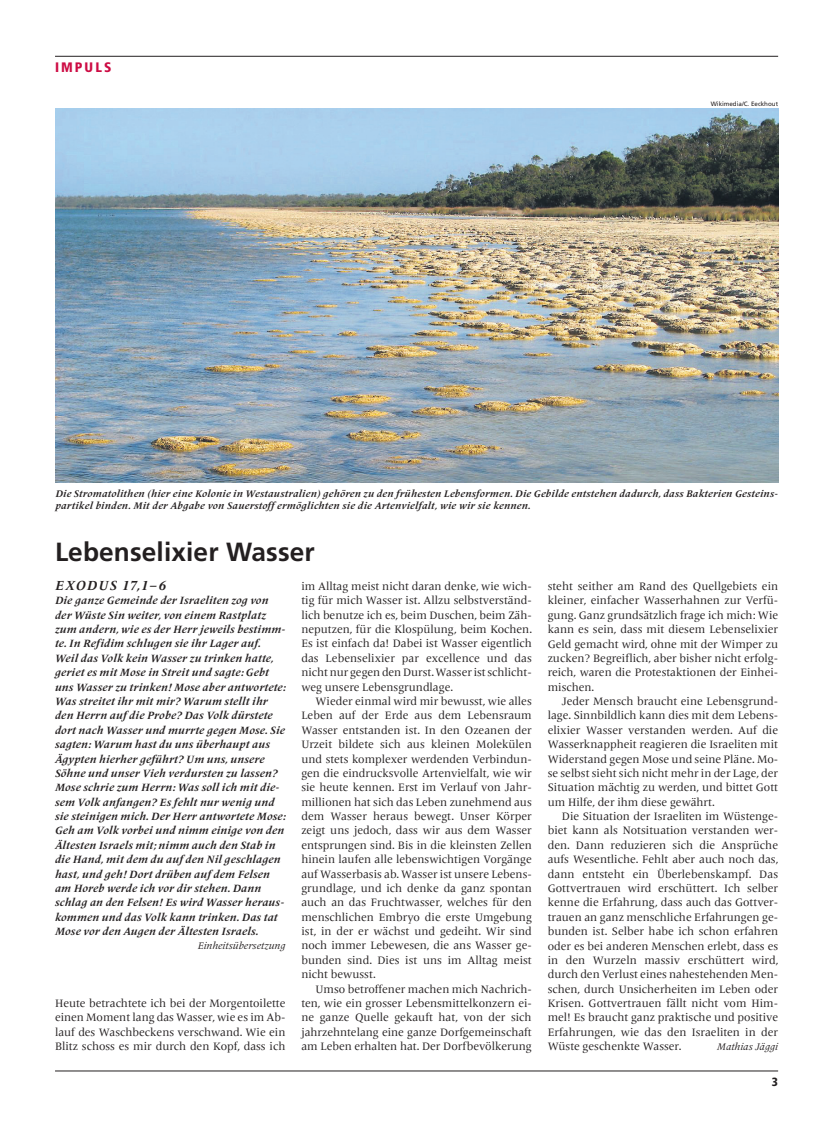
<style>
.page{position:relative;width:833px;height:1134px;background:#fff}
.page>*{position:absolute;margin:0;border:0;box-sizing:border-box;transform-origin:0 0}
.t1{font:700 26.25px "Frutiger";letter-spacing:.005em;color:#231f20}
.t2{font:italic 700 13.75px "Frutiger Serif LT Pro";letter-spacing:.1em;color:#231f20}
.t3{font:900 condensed 13.75px "Frutiger";letter-spacing:.15em;color:#cd0c44}
.t4{font:900 condensed 11.88px "Frutiger";color:#231f20}
.t5{font:11.25px/14.4px "Frutiger Serif LT Pro";color:#231f20;text-align:justify}
.t6{font:italic 700 11px/14.4px "Frutiger Serif LT Pro";letter-spacing:.02em;color:#231f20}
.t7{font:italic 700 10px/12.5px "Frutiger Serif LT Pro";letter-spacing:.025em;color:#231f20}
.t8{font:italic 10px "Frutiger Serif LT Pro";color:#231f20}
.t9{font:6.25px "Frutiger";color:#231f20}
</style>
<div class="page">
<hr style="left:55px;top:1071px;width:723px;height:1px;background:#231f20">
<hr style="left:55px;top:56px;width:723px;height:1px;background:#231f20">
<img style="left:55px;top:108px;width:723px;height:374px">
<p class="t3" style="left:55px;top:59px;width:58px">IMPULS</p>
<p class="t9" style="left:710px;top:100px;width:69px">Wikimedia/C. Eeckhout</p>
<p class="t7" style="left:55px;top:487px;width:724px">Die Stromatolithen (hier eine Kolonie in Westaustralien) gehören zu den frühesten Lebensformen. Die Gebilde entstehen dadurch, dass Bakterien Gesteins&shy;partikel binden. Mit der Abgabe von Sauerstoff ermöglichten sie die Artenvielfalt, wie wir sie kennen.</p>
<h1 class="t1" style="left:55px;top:537px;width:261px">Lebenselixier Wasser</h1>
<p class="t2" style="left:55px;top:577px;width:113px">EXODUS 17,1–6</p>
<p class="t6" style="left:55px;top:593px;width:232px">Die ganze Gemeinde der Israeliten zog von der Wüste Sin weiter, von einem Rastplatz zum andern, wie es der Herr jeweils bestimm&shy;te. In Refidim schlugen sie ihr Lager auf.<br>Weil das Volk kein Wasser zu trinken hatte, geriet es mit Mose in Streit und sagte: Gebt uns Wasser zu trinken! Mose aber antwortete:<br>Was streitet ihr mit mir? Warum stellt ihr den Herrn auf die Probe? Das Volk dürstete dort nach Wasser und murrte gegen Mose. Sie sagten: Warum hast du uns überhaupt aus Ägypten hierher geführt? Um uns, unsere Söhne und unser Vieh verdursten zu lassen?<br>Mose schrie zum Herrn: Was soll ich mit die&shy;sem Volk anfangen? Es fehlt nur wenig und sie steinigen mich. Der Herr antwortete Mose:<br>Geh am Volk vorbei und nimm einige von den Ältesten Israels mit; nimm auch den Stab in die Hand, mit dem du auf den Nil geschlagen hast, und geh! Dort drüben auf dem Felsen am Horeb werde ich vor dir stehen. Dann schlag an den Felsen! Es wird Wasser heraus&shy;kommen und das Volk kann trinken. Das tat Mose vor den Augen der Ältesten Israels.</p>
<p class="t8" style="left:198px;top:940px;width:89px">Einheitsübersetzung</p>
<p class="t5" style="left:301px;top:579px;width:232px">im Alltag meist nicht daran denke, wie wich&shy;tig für mich Wasser ist. Allzu selbstverständ&shy;lich benutze ich es, beim Duschen, beim Zäh&shy;neputzen, für die Klospülung, beim Kochen.<br>Es ist einfach da! Dabei ist Wasser eigentlich das Lebenselixier par excellence und das nichtnur gegenden Durst.Wasser ist schlicht&shy;weg unsere Lebensgrundlage.</p>
<p class="t5" style="left:301px;top:694px;width:232px;text-indent:14px">Wieder einmal wird mir bewusst, wie alles Leben auf der Erde aus dem Lebensraum Wasser entstanden ist. In den Ozeanen der Urzeit bildete sich aus kleinen Molekülen und stets komplexer werdenden Verbindun&shy;gen die eindrucksvolle Artenvielfalt, wie wir sie heute kennen. Erst im Verlauf von Jahr&shy;millionen hat sich das Leben zunehmend aus dem Wasser heraus bewegt. Unser Körper zeigt uns jedoch, dass wir aus dem Wasser entsprungen sind. Bis in die kleinsten Zellen hinein laufen alle lebenswichtigen Vorgänge auf Wasserbasis ab. Wasser ist unsere Lebens&shy;grundlage, und ich denke da ganz spontan auch an das Fruchtwasser, welches für den menschlichen Embryo die erste Umgebung ist, in der er wächst und gedeiht. Wir sind noch immer Lebewesen, die ans Wasser ge&shy;bunden sind. Dies ist uns im Alltag meist nicht bewusst.</p>
<p class="t5" style="left:301px;top:982px;width:232px;text-indent:14px">Umso betroffener machen mich Nachrich&shy;ten, wie ein grosser Lebensmittelkonzern ei&shy;ne ganze Quelle gekauft hat, von der sich jahrzehntelang eine ganze Dorfgemeinschaft am Leben erhalten hat. Der Dorfbevölkerung</p>
<p class="t5" style="left:55px;top:996px;width:232px">Heute betrachtete ich bei der Morgentoilette einen Moment lang das Wasser, wie es im Ab&shy;lauf des Waschbeckens verschwand. Wie ein Blitz schoss es mir durch den Kopf, dass ich</p>
<p class="t5" style="left:548px;top:579px;width:232px">steht seither am Rand des Quellgebiets ein kleiner, einfacher Wasserhahnen zur Verfü&shy;gung. Ganz grundsätzlich frage ich mich: Wie kann es sein, dass mit diesem Lebenselixier Geld gemacht wird, ohne mit der Wimper zu zucken? Begreiflich, aber bisher nicht erfolg&shy;reich, waren die Protestaktionen der Einhei&shy;mischen.</p>
<p class="t5" style="left:548px;top:694px;width:232px;text-indent:14px">Jeder Mensch braucht eine Lebensgrund&shy;lage. Sinnbildlich kann dies mit dem Lebens&shy;elixier Wasser verstanden werden. Auf die Wasserknappheit reagieren die Israeliten mit Widerstand gegen Mose und seine Pläne. Mo&shy;se selbst sieht sich nicht mehr in der Lage, der Situation mächtig zu werden, und bittet Gott um Hilfe, der ihm diese gewährt.</p>
<p class="t5" style="left:548px;top:809px;width:232px;text-indent:14px">Die Situation der Israeliten im Wüstenge&shy;biet kann als Notsituation verstanden wer&shy;den. Dann reduzieren sich die Ansprüche aufs Wesentliche. Fehlt aber auch noch das, dann entsteht ein Überlebenskampf. Das Gottvertrauen wird erschüttert. Ich selber kenne die Erfahrung, dass auch das Gottver&shy;trauen an ganz menschliche Erfahrungen ge&shy;bunden ist. Selber habe ich schon erfahren oder es bei anderen Menschen erlebt, dass es in den Wurzeln massiv erschüttert wird, durch den Verlust eines nahestehenden Men&shy;schen, durch Unsicherheiten im Leben oder Krisen. Gottvertrauen fällt nicht vom Him&shy;mel! Es braucht ganz praktische und positive Erfahrungen, wie das den Israeliten in der Wüste geschenkte Wasser.</p>
<p class="t8" style="left:717px;top:1041px;width:62px">Mathias Jäggi</p>
<p class="t4" style="left:772px;top:1075px;width:8px">3</p>
</div>
